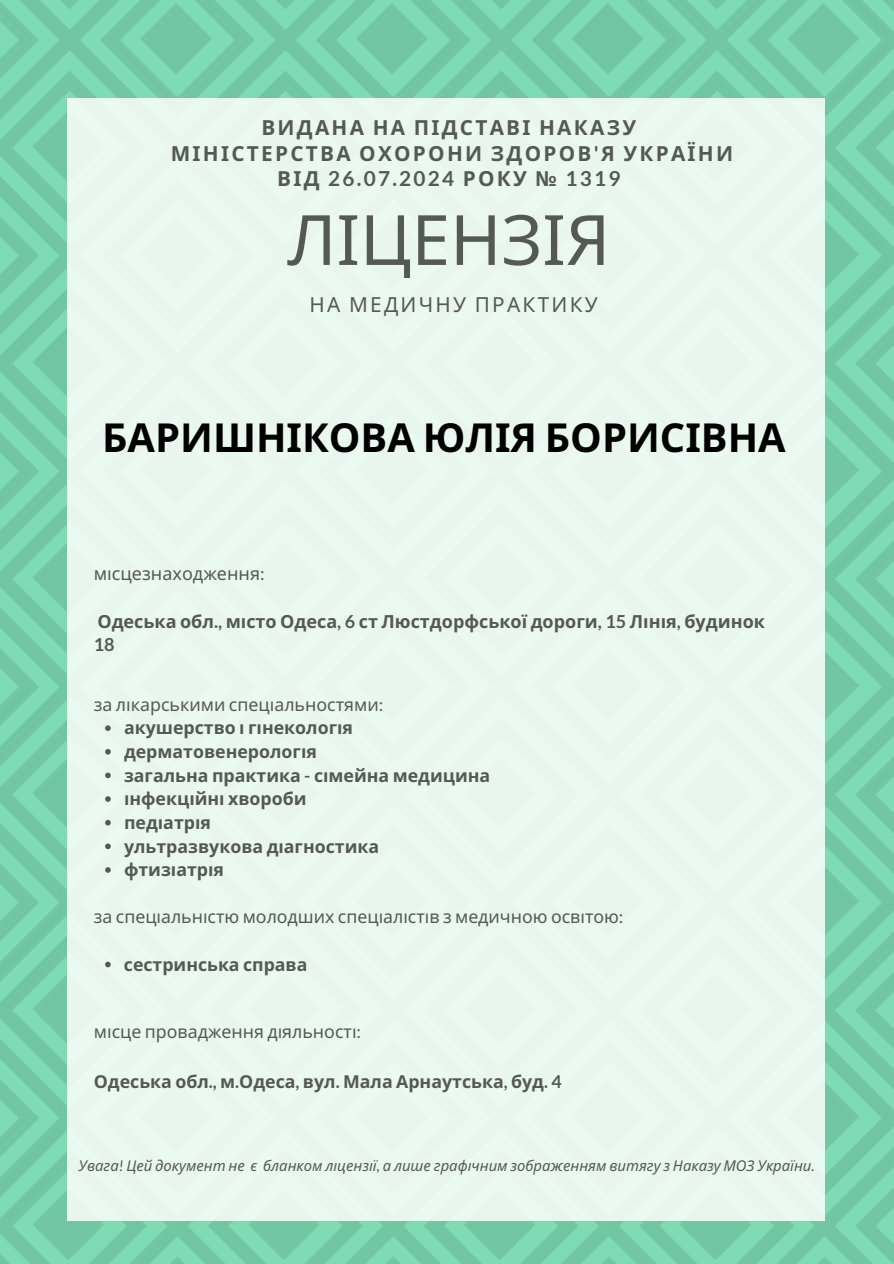
<style>
.page{position:relative;width:894px;height:1264px;background:#fff}
.page>*{position:absolute;margin:0;border:0;box-sizing:border-box;transform-origin:0 0}
.t1{font:69.45px "Noto Sans";color:#555955}
.t2{font:700 39.9px "Noto Sans";color:#000}
.t3{font:700 20.7px/25.8px "Noto Sans";letter-spacing:.11em;color:#555955;text-align:center}
.t4{font:20.7px "Noto Sans";letter-spacing:.11em;color:#555955}
.t5{font:700 18px/23.7px "Noto Sans";color:#555955}
.t6{font:18px "Noto Sans";color:#555955}
.t7{font:700 17.7px/23.7px "Noto Sans";color:#555955}
.t8{font:17.7px "Noto Sans";color:#555955}
.t9{font:italic 14.85px "Noto Sans";color:#555955}
.s1{font-family:"Lato"}
</style>
<div class="page">
<img style="left:0;top:0;width:893px;height:1263px">
<div style="left:68px;top:99px;width:756px;height:1121px;background:#e9f6f1"></div>
<svg style="left:105px;top:725px;width:6px;height:6px"></svg>
<svg style="left:105px;top:749px;width:6px;height:5px"></svg>
<svg style="left:105px;top:772px;width:6px;height:6px"></svg>
<svg style="left:105px;top:796px;width:6px;height:5px"></svg>
<svg style="left:105px;top:819px;width:6px;height:6px"></svg>
<svg style="left:105px;top:843px;width:6px;height:6px"></svg>
<svg style="left:105px;top:867px;width:6px;height:5px"></svg>
<svg style="left:105px;top:961px;width:6px;height:6px"></svg>
<h1 class="t3" style="left:171px;top:114px;width:564px">ВИДАНА НА ПІДСТАВІ НАКАЗУ<br>МІНІСТЕРСТВА ОХОРОНИ ЗДОРОВ<span class="s1">'</span>Я УКРАЇНИ<br>ВІД <span class="s1">26.07.2024</span> РОКУ № <span class="s1">1319</span></h1>
<h3 class="t1" style="left:287px;top:191px;width:324px">ЛІЦЕНЗІЯ</h3>
<p class="t4" style="left:309px;top:289px;width:289px">НА МЕДИЧНУ ПРАКТИКУ</p>
<h6 class="t2" style="left:102px;top:409px;width:685px">БАРИШНІКОВА ЮЛІЯ БОРИСІВНА</h6>
<h6 class="t6" style="left:94px;top:561px;width:172px">мі сцезнаходження<span class="s1">:</span></h6>
<p class="t5" style="left:94px;top:608px;width:672px">Одеська обл<span class="s1">.,</span> місто Одеса<span class="s1">, 6</span> ст Люстдорфської дороги<span class="s1">, 15</span> Лі нія<span class="s1">,</span> будинок<br><span class="s1">18</span></p>
<h5 class="t8" style="left:94px;top:691px;width:291px">за лі карськими спеціальностями<span class="s1">:</span></h5>
<h6 class="t7" style="left:124px;top:715px;width:230px">акушерство і гі некологія</h6>
<p class="t7" style="left:124px;top:739px;width:367px">дерматовенерологія<br>загальна практика <span class="s1">-</span> сі мейна медицина</p>
<p class="t7" style="left:124px;top:786px;width:184px">і нфекці йні хвороби</p>
<p class="t7" style="left:124px;top:810px;width:256px">педіатрія<br>ультразвукова діагностика</p>
<p class="t7" style="left:124px;top:857px;width:101px">фтизіатрія</p>
<p class="t8" style="left:94px;top:904px;width:531px">за спеціальністю молодших спеціалісті в з медичною освітою<span class="s1">:</span></p>
<p class="t7" style="left:124px;top:952px;width:185px">сестринська справа</p>
<p class="t8" style="left:94px;top:1019px;width:268px">місце провадження діяльності <span class="s1">:</span></p>
<p class="t7" style="left:94px;top:1069px;width:469px">Одеська обл<span class="s1">.,</span> м<span class="s1">.</span>Одеса<span class="s1">,</span> вул<span class="s1">.</span> Мала Арнаутська<span class="s1">,</span> буд<span class="s1">. 4</span></p>
<h4 class="t9" style="left:79px;top:1154px;width:737px">Увага<span class="s1">!</span> Цей документ не є бланком ліцензії<span class="s1">,</span> а лише графічним зображенням витягу з Наказу МОЗ України<span class="s1">.</span></h4>
</div>
